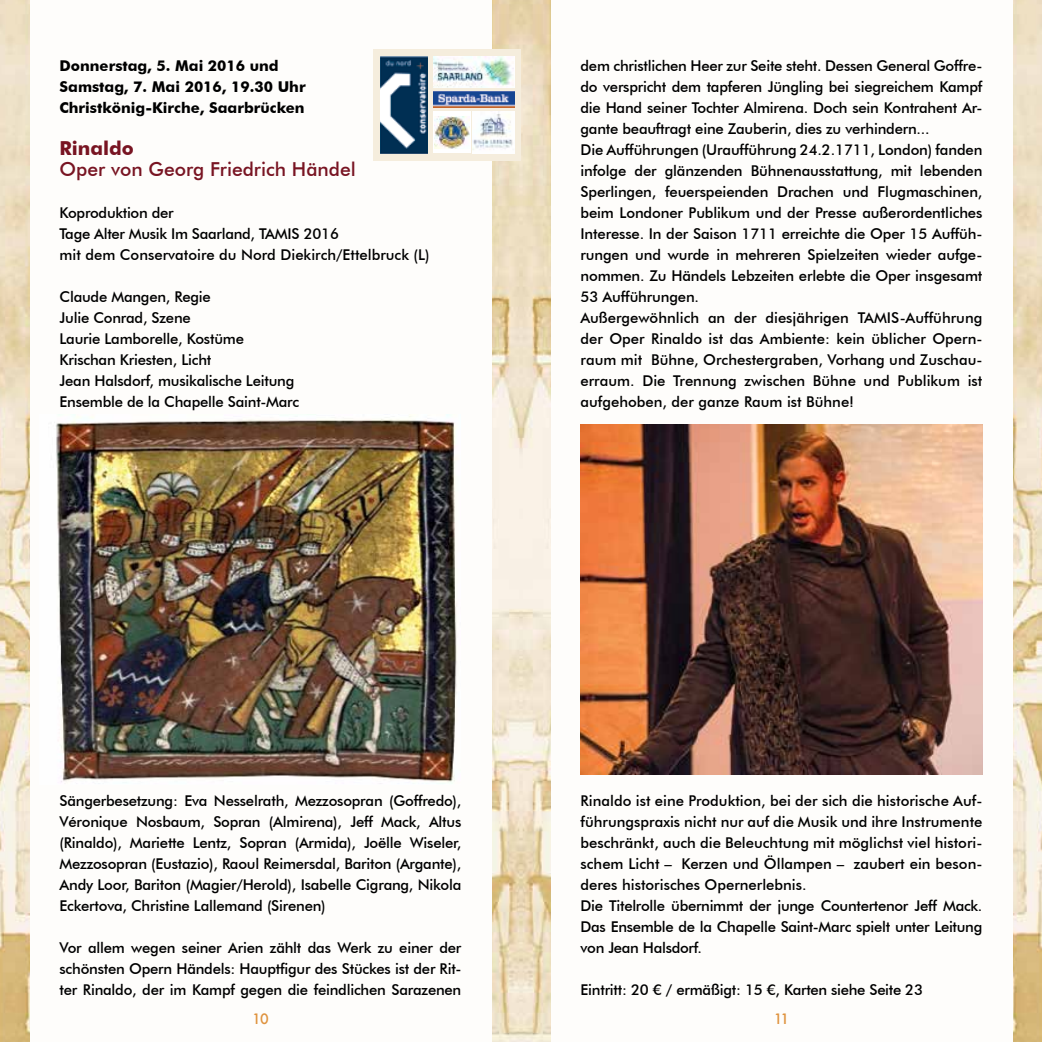
<style>
.page{position:relative;width:1042px;height:1042px;background:#fff}
.page>*{position:absolute;margin:0;border:0;box-sizing:border-box;transform-origin:0 0}
.t1{font:500 19.25px "Futura BT";color:#781422}
.t2{font:700 19.25px "Futura BT";color:#781422}
.t3{font:500 14.88px/21px "Futura BT";letter-spacing:-.01em;color:#000}
.t4{font:700 14.88px/21px "Futura BT";color:#000}
.t5{font:500 14px "Futura";color:#df933e}
</style>
<div class="page">
<img style="left:0;top:0;width:1042px;height:1042px">
<div style="left:30px;top:0;width:461px;height:1042px;background:#fefdfb"></div>
<div style="left:551px;top:0;width:461px;height:1042px;background:#fefdfb"></div>
<img style="left:580px;top:424px;width:402px;height:350px">
<img style="left:56px;top:414px;width:401px;height:369px">
<div style="left:373px;top:50px;width:148px;height:111px;background:#f5eddd"></div>
<img style="left:433px;top:57px;width:81px;height:30px">
<img style="left:433px;top:91px;width:81px;height:16px">
<img style="left:472px;top:111px;width:42px;height:42px">
<img style="left:380px;top:57px;width:48px;height:96px">
<div style="left:433px;top:111px;width:38px;height:42px;background:#fff"></div>
<img style="left:435px;top:116px;width:34px;height:32px">
<p class="t4" style="left:60px;top:55px;width:248px">Donnerstag, 5. Mai 2016 und<br>Samstag, 7. Mai 2016, 19.30 Uhr<br>Christkönig-Kirche, Saarbrücken</p>
<p class="t2" style="left:60px;top:136px;width:76px">Rinaldo</p>
<p class="t1" style="left:60px;top:157px;width:298px">Oper von Georg Friedrich Händel</p>
<p class="t3" style="left:60px;top:202px;width:371px">Koproduktion der<br>Tage Alter Musik Im Saarland, TAMIS 2016<br>mit dem Conservatoire du Nord Diekirch/Ettelbruck (L)</p>
<p class="t3" style="left:60px;top:286px;width:241px">Claude Mangen, Regie<br>Julie Conrad, Szene<br>Laurie Lamborelle, Kostüme<br>Krischan Kriesten, Licht<br>Jean Halsdorf, musikalische Leitung<br>Ensemble de la Chapelle Saint-Marc</p>
<p class="t3" style="left:580px;top:55px;width:403px">dem christlichen Heer zur Seite steht. Dessen General Goffre&shy;do verspricht dem tapferen Jüngling bei siegreichem Kampf die Hand seiner Tochter Almirena. Doch sein Kontrahent Ar&shy;gante beauftragt eine Zauberin, dies zu verhindern...<br>Die Aufführungen (Uraufführung 24.2.1711, London) fanden infolge der glänzenden Bühnenausstattung, mit lebenden Sperlingen, feuerspeienden Drachen und Flugmaschinen, beim Londoner Publikum und der Presse außerordentliches Interesse. In der Saison 1711 erreichte die Oper 15 Auffüh&shy;rungen und wurde in mehreren Spielzeiten wieder aufge&shy;nommen. Zu Händels Lebzeiten erlebte die Oper insgesamt 53 Aufführungen.<br>Außergewöhnlich an der diesjährigen TAMIS-Aufführung der Oper Rinaldo ist das Ambiente: kein üblicher Opern&shy;raum mit Bühne, Orchestergraben, Vorhang und Zuschau&shy;erraum. Die Trennung zwischen Bühne und Publikum ist aufgehoben, der ganze Raum ist Bühne!</p>
<p class="t3" style="left:60px;top:790px;width:403px;text-align:justify">Sängerbesetzung: Eva Nesselrath, Mezzosopran (Goffredo), Véronique Nosbaum, Sopran (Almirena), Jeff Mack, Altus (Rinaldo), Mariette Lentz, Sopran (Armida), Joëlle Wiseler, Mezzosopran (Eustazio), Raoul Reimersdal, Bariton (Argante), Andy Loor, Bariton (Magier/Herold), Isabelle Cigrang, Nikola Eckertova, Christine Lallemand (Sirenen)</p>
<p class="t3" style="left:60px;top:937px;width:403px;text-align:justify">Vor allem wegen seiner Arien zählt das Werk zu einer der schönsten Opern Händels: Hauptfigur des Stückes ist der Rit&shy;ter Rinaldo, der im Kampf gegen die feindlichen Sarazenen</p>
<p class="t3" style="left:580px;top:790px;width:403px">Rinaldo ist eine Produktion, bei der sich die historische Auf&shy;führungspraxis nicht nur auf die Musik und ihre Instrumente beschränkt, auch die Beleuchtung mit möglichst viel histori&shy;schem Licht – Kerzen und Öllampen – zaubert ein beson&shy;deres historisches Opernerlebnis.<br>Die Titelrolle übernimmt der junge Countertenor Jeff Mack.<br>Das Ensemble de la Chapelle Saint-Marc spielt unter Leitung von Jean Halsdorf.</p>
<p class="t3" style="left:580px;top:979px;width:344px">Eintritt: 20 € / ermäßigt: 15 €, Karten siehe Seite 23</p>
<p class="t5" style="left:252px;top:1009px;width:18px">10</p>
<p class="t5" style="left:774px;top:1009px;width:17px">11</p>
</div>
